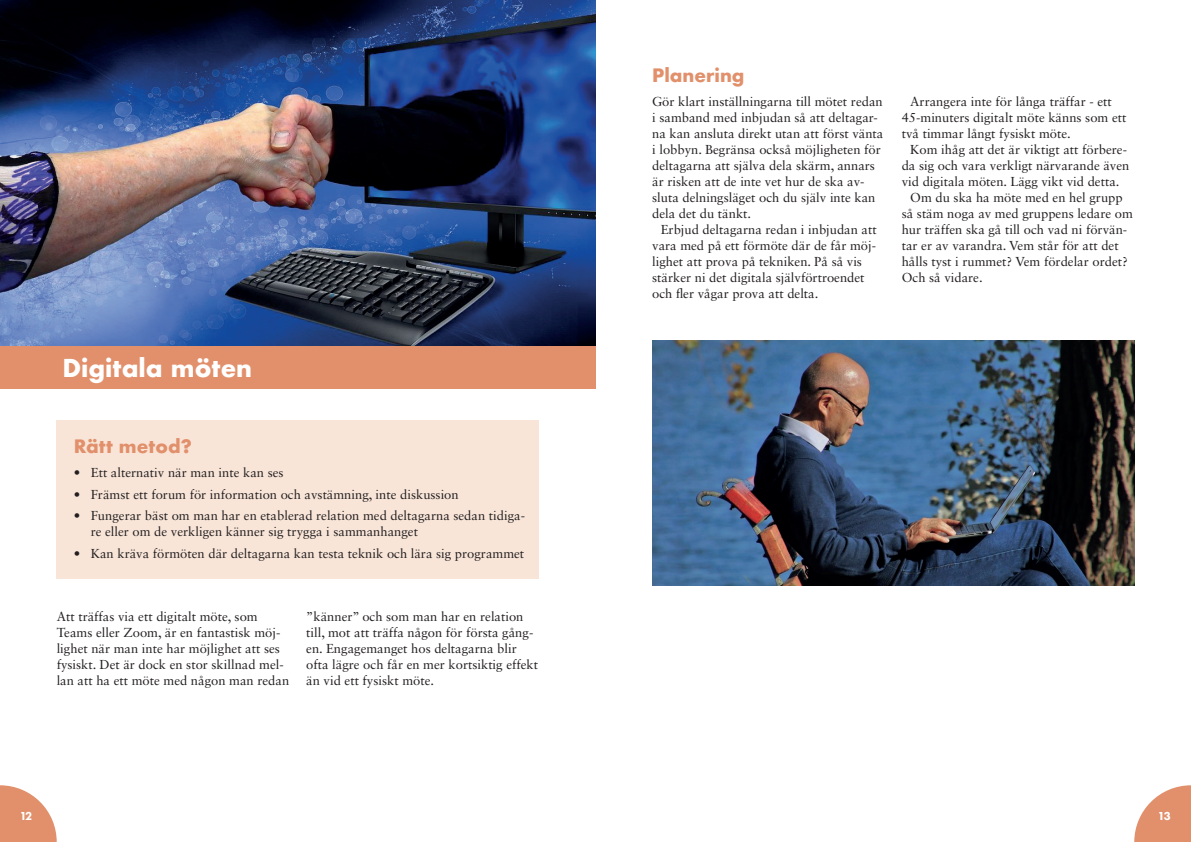
<style>
.page{position:relative;width:1191px;height:842px;background:#fff}
.page>*{position:absolute;margin:0;border:0;box-sizing:border-box;transform-origin:0 0}
.t1{font:700 24px "Futura";color:#fff}
.t2{font:700 18px "Futura";color:#e1906b}
.t3{font:13px/16px "Sabon LT Std";color:#231f20}
.t4{font:800 12px "Futura PT";color:#fff}
</style>
<div class="page">
<div style="left:57px;top:420px;width:482px;height:158px;background:#f8e5d8"></div>
<img style="left:0;top:0;width:595px;height:347px">
<img style="left:652px;top:340px;width:482px;height:245px">
<svg style="left:1134px;top:785px;width:57px;height:57px"></svg>
<svg style="left:0;top:785px;width:57px;height:57px"></svg>
<div style="left:0;top:347px;width:595px;height:42px;background:#e1906b"></div>
<h1 class="t1" style="left:62px;top:350px;width:191px">Digitala möten</h1>
<h2 class="t2" style="left:74px;top:433px;width:120px">Rätt metod?</h2>
<p class="t3" style="left:74px;top:464px;width:211px">• Ett alternativ när man inte kan ses</p>
<p class="t3" style="left:74px;top:486px;width:386px">• Främst ett forum för information och avstämning, inte diskussion</p>
<p class="t3" style="left:91px;top:508px;width:436px;text-indent:-17px">• Fungerar bäst om man har en etablerad relation med deltagarna sedan tidiga&shy;re eller om de verkligen känner sig trygga i sammanhanget</p>
<p class="t3" style="left:74px;top:545px;width:452px">• Kan kräva förmöten där deltagarna kan testa teknik och lära sig programmet</p>
<p class="t3" style="left:57px;top:608px;width:234px">Att träffas via ett digitalt möte, som Teams eller Zoom, är en fantastisk möj&shy;lighet när man inte har möjlighet att ses fysiskt. Det är dock en stor skillnad mel&shy;lan att ha ett möte med någon man redan</p>
<p class="t3" style="left:306px;top:608px;width:233px">”känner” och som man har en relation till, mot att träffa någon för första gång&shy;en. Engagemanget hos deltagarna blir ofta lägre och får en mer kortsiktig effekt än vid ett fysiskt möte.</p>
<h2 class="t2" style="left:652px;top:62px;width:94px">Planering</h2>
<p class="t3" style="left:652px;top:93px;width:233px">Gör klart inställningarna till mötet redan i samband med inbjudan så att deltagar&shy;na kan ansluta direkt utan att först vänta i lobbyn. Begränsa också möjligheten för deltagarna att själva dela skärm, annars är risken att de inte vet hur de ska av&shy;sluta delningsläget och du själv inte kan dela det du tänkt.</p>
<p class="t3" style="left:652px;top:221px;width:226px;text-indent:9px">Erbjud deltagarna redan i inbjudan att vara med på ett förmöte där de får möj&shy;lighet att prova på tekniken. På så vis stärker ni det digitala självförtroendet och fler vågar prova att delta.</p>
<p class="t3" style="left:901px;top:93px;width:226px;text-indent:9px">Arrangera inte för långa träffar - ett<br>45-minuters digitalt möte känns som ett två timmar långt fysiskt möte.</p>
<p class="t3" style="left:910px;top:141px;width:218px">Kom ihåg att det är viktigt att förbere-</p>
<p class="t3" style="left:901px;top:157px;width:229px">da sig och vara verkligt närvarande även</p>
<p class="t3" style="left:901px;top:173px;width:219px">vid digitala möten. Lägg vikt vid detta.</p>
<p class="t3" style="left:910px;top:189px;width:214px">Om du ska ha möte med en hel grupp</p>
<p class="t3" style="left:901px;top:205px;width:233px">så stäm noga av med gruppens ledare om</p>
<p class="t3" style="left:901px;top:221px;width:227px">hur träffen ska gå till och vad ni förvän-</p>
<p class="t3" style="left:901px;top:237px;width:218px">tar er av varandra. Vem står för att det</p>
<p class="t3" style="left:901px;top:253px;width:228px">hålls tyst i rummet? Vem fördelar ordet?</p>
<p class="t3" style="left:901px;top:269px;width:82px">Och så vidare.</p>
<p class="t4" style="left:20px;top:808px;width:14px">12</p>
<p class="t4" style="left:1157px;top:808px;width:15px">13</p>
</div>
